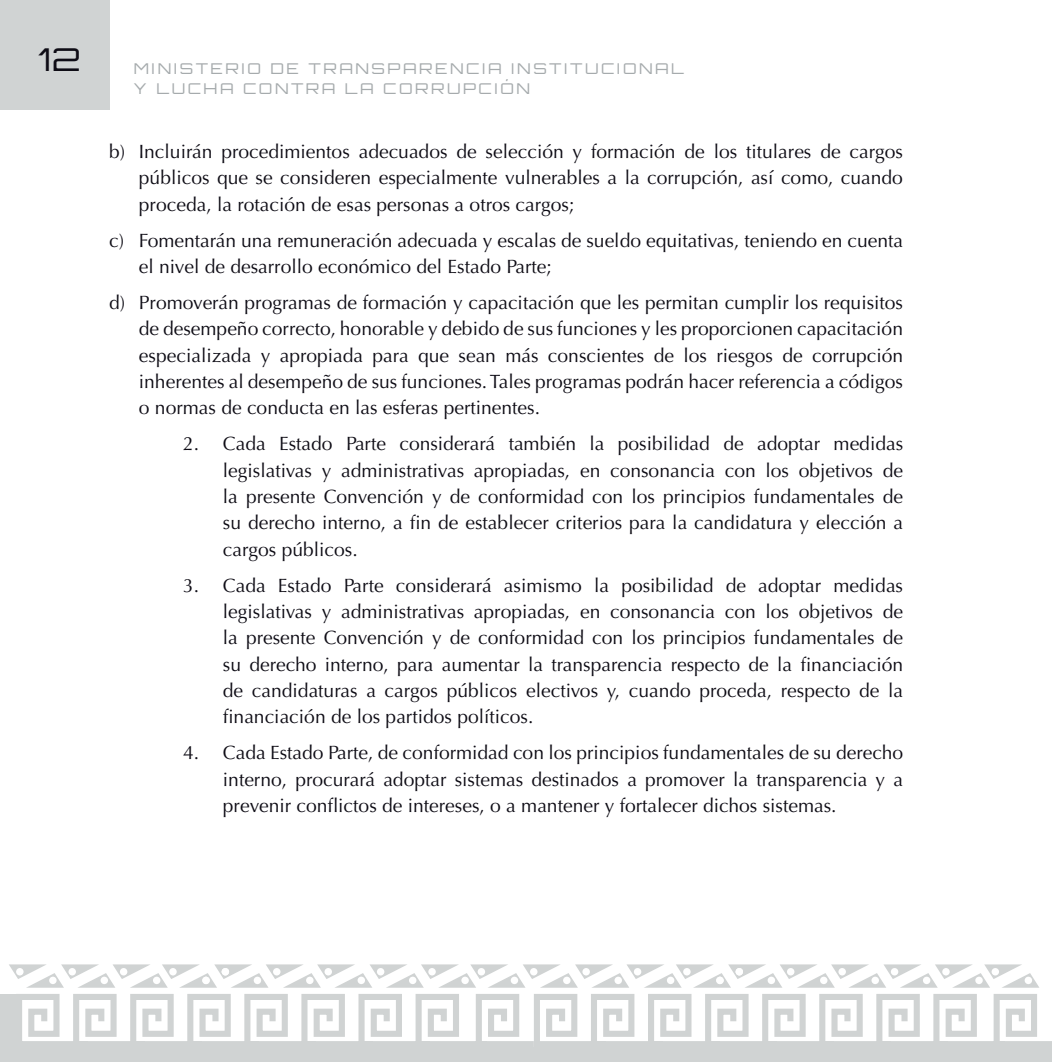
<style>
.page{position:relative;width:1052px;height:1062px;background:#fff}
.page>*{position:absolute;margin:0;border:0;box-sizing:border-box;transform-origin:0 0}
.t1{font:300 31.5px "Orbitron";color:#0e0c15;scale:1.1 1}
.t2{font:19.25px/26.2px "Optima LT Std";color:#0e0c15;text-align:justify}
.t3{font:300 14.88px/19.9px "Orbitron";letter-spacing:.15em;color:#a6abad;scale:1.1 1}
</style>
<div class="page">
<div style="left:0;top:0;width:109px;height:109px;background:#d0d3d3"></div>
<div style="left:0;top:994px;width:20px;height:68px;background:#d0d3d3"></div>
<svg style="left:9px;top:964px;width:1043px;height:98px"></svg>
<h1 class="t1" style="left:38px;top:39px;width:40px">12</h1>
<p class="t3" style="left:134px;top:58px;width:501px">MINISTERIO DE TRANSPARENCIA INSTITUCIONAL<br>Y LUCHA CONTRA LA CORRUPCIÓN</p>
<p class="t2" style="left:139px;top:139px;width:765px;text-indent:-30px">b) Incluirán procedimientos adecuados de selección y formación de los titulares de cargos públicos que se consideren especialmente vulnerables a la corrupción, así como, cuando proceda, la rotación de esas personas a otros cargos;</p>
<p class="t2" style="left:139px;top:227px;width:765px;text-indent:-30px">c) Fomentarán una remuneración adecuada y escalas de sueldo equitativas, teniendo en cuenta el nivel de desarrollo económico del Estado Parte;</p>
<p class="t2" style="left:139px;top:290px;width:765px;text-indent:-30px">d) Promoverán programas de formación y capacitación que les permitan cumplir los requisitos de desempeño correcto, honorable y debido de sus funciones y les proporcionen capacitación especializada y apropiada para que sean más conscientes de los riesgos de corrupción inherentes al desempeño de sus funciones. Tales programas podrán hacer referencia a códigos o normas de conducta en las esferas pertinentes.</p>
<p class="t2" style="left:223px;top:431px;width:682px;text-indent:-40px">2. Cada Estado Parte considerará también la posibilidad de adoptar medidas legislativas y administrativas apropiadas, en consonancia con los objetivos de la presente Convención y de conformidad con los principios fundamentales de su derecho interno, a fin de establecer criterios para la candidatura y elección a cargos públicos.</p>
<p class="t2" style="left:223px;top:572px;width:681px;text-indent:-40px">3. Cada Estado Parte considerará asimismo la posibilidad de adoptar medidas legislativas y administrativas apropiadas, en consonancia con los objetivos de la presente Convención y de conformidad con los principios fundamentales de su derecho interno, para aumentar la transparencia respecto de la financiación de candidaturas a cargos públicos electivos y, cuando proceda, respecto de la financiación de los partidos políticos.</p>
<p class="t2" style="left:223px;top:740px;width:681px;text-indent:-40px">4. Cada Estado Parte, de conformidad con los principios fundamentales de su derecho interno, procurará adoptar sistemas destinados a promover la transparencia y a prevenir conflictos de intereses, o a mantener y fortalecer dichos sistemas.</p>
</div>
